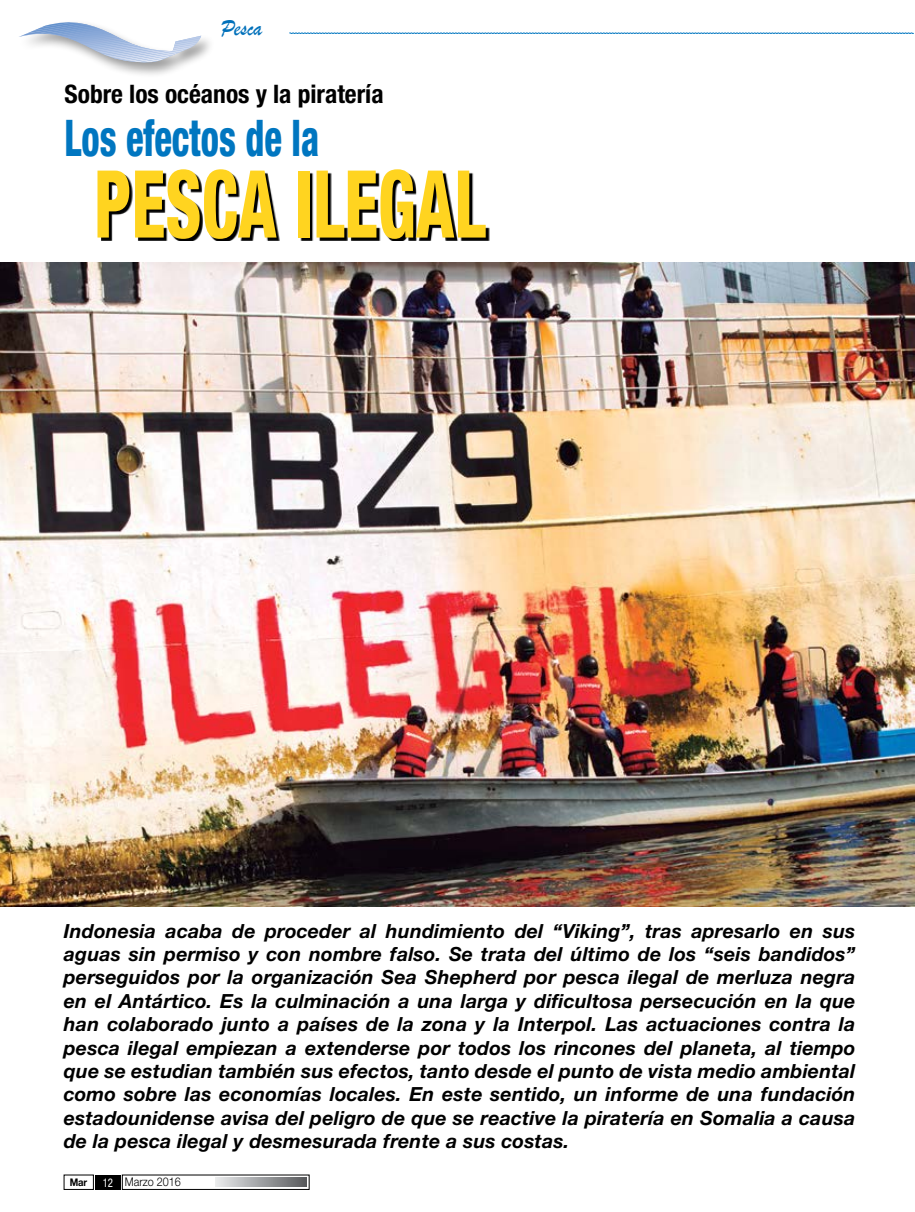
<style>
.page{position:relative;width:915px;height:1212px;background:#fff}
.page>*{position:absolute;margin:0;border:0;box-sizing:border-box;transform-origin:0 0}
.t1{font:800 condensed 93.75px "Helvetica Neue LT Std";color:#ffd420;scale:.72 1}
.t2{font:800 condensed 50.7px "Helvetica Neue LT Std";color:#0076c0;scale:.72 1}
.t3{font:700 condensed 25.5px "Helvetica Neue LT Std";color:#000}
.t4{font:24px "Brush Script";color:#0070ba;scale:.9 1}
.t5{font:italic 700 19.5px/23.4px "Helvetica Neue LT Std";letter-spacing:.01em;color:#000;text-align:justify}
.t6{font:300 12px "Helvetica Neue LT Std";color:#000;scale:.9 1}
.t7{font:700 10.5px "Helvetica Neue LT Std";color:#000;scale:.9 1}
.s1{font-weight:400;font-stretch:condensed;color:#fff}
</style>
<div class="page">
<svg style="left:289px;top:33px;width:624px;height:1px"></svg>
<div style="left:18px;top:19px;width:197px;height:58px;background:#000;opacity:.41"></div>
<svg style="left:18px;top:19px;width:183px;height:44px"></svg>
<svg style="left:216px;top:1178px;width:90px;height:8px"></svg>
<div style="left:95px;top:1175px;width:26px;height:14px;background:#000"></div>
<img style="left:0;top:262px;width:914px;height:645px">
<svg style="left:101px;top:172px;width:388px;height:69px"></svg>
<p class="t4" style="left:221px;top:13px;width:47px">Pesca</p>
<h3 class="t3" style="left:64px;top:78px;width:320px">Sobre los océanos y la piratería</h3>
<h2 class="t2" style="left:64px;top:107px;width:355px">Los efectos de la</h2>
<h1 class="t1" style="left:94px;top:146px;width:545px">PESCA ILEGAL</h1>
<p class="t5" style="left:64px;top:918px;width:792px">Indonesia acaba de proceder al hundimiento del “Viking”, tras apresarlo en sus aguas sin permiso y con nombre falso. Se trata del último de los “seis bandidos” perseguidos por la organización Sea Shepherd por pesca ilegal de merluza negra en el Antártico. Es la culminación a una larga y dificultosa persecución en la que han colaborado junto a países de la zona y la Interpol. Las actuaciones contra la pesca ilegal empiezan a extenderse por todos los rincones del planeta, al tiempo que se estudian también sus efectos, tanto desde el punto de vista medio ambiental como sobre las economías locales. En este sentido, un informe de una fundación estadounidense avisa del peligro de que se reactive la piratería en Somalia a causa de la pesca ilegal y desmesurada frente a sus costas.</p>
<p class="t7" style="left:70px;top:1176px;width:21px">Mar</p>
<p class="t6" style="left:103px;top:1175px;width:88px"><span class="s1">12</span> Marzo 2016</p>
</div>
